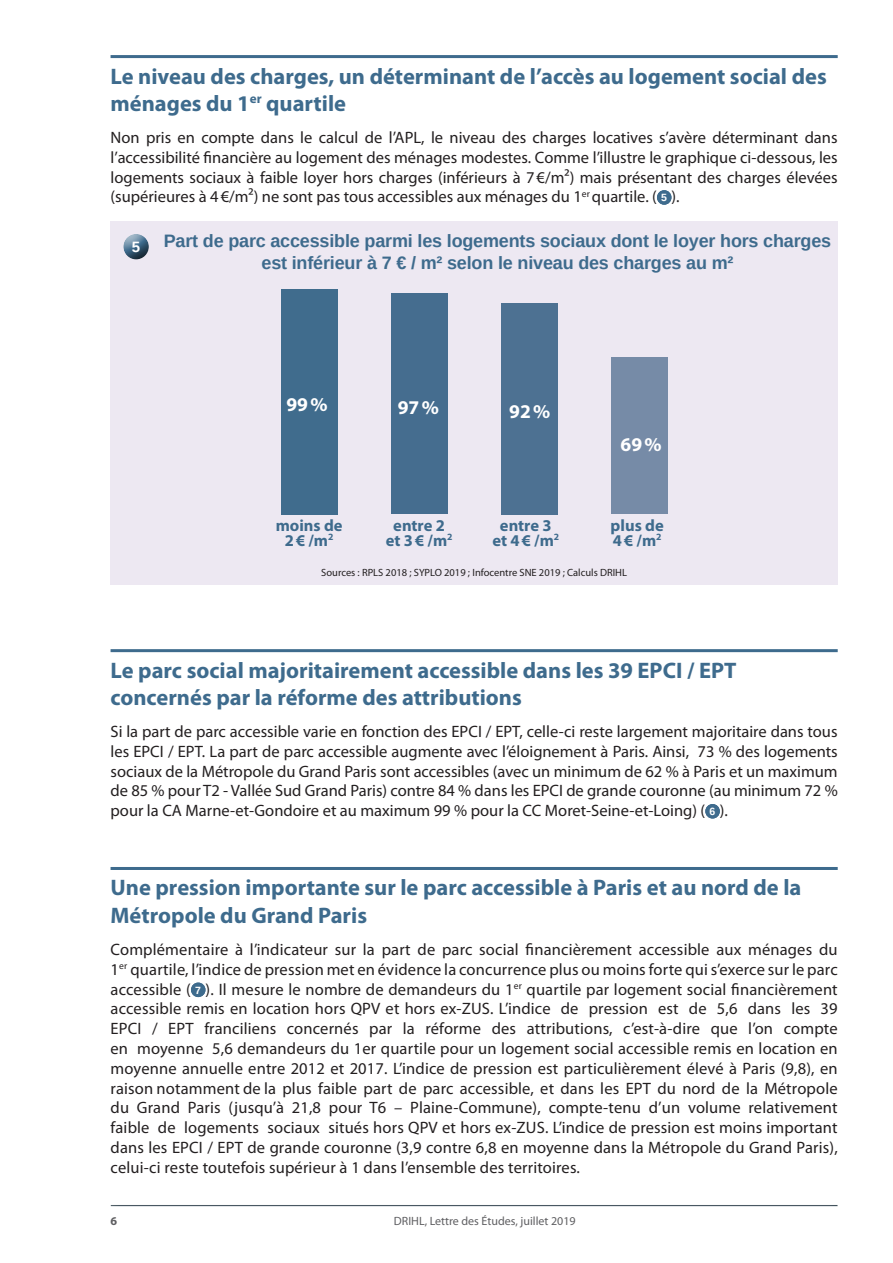
<style>
.page{position:relative;width:893px;height:1263px;background:#fff}
.page>*{position:absolute;margin:0;border:0;box-sizing:border-box;transform-origin:0 0}
.t1{font:700 22.5px/27px "Myriad Pro";color:#3e6b8d}
.chiffres{font:700 19.5px "Myriad Pro";color:#fff}
.legende{font:700 18px/21.6px "Liberation Sans";letter-spacing:-.01em;color:#3e6b8d;text-align:center}
.t2{font:16.5px/19.8px "Myriad Pro";color:#231f20;text-align:justify}
.t3{font:700 16.5px/15px "Myriad Pro";color:#3e6b8d;text-align:center}
.t4{font:700 15px "Liberation Sans";color:#fff}
.t5{font:12px "Myriad Pro";color:#5f5f62}
.t6{font:700 12px "Myriad Pro";color:#5f5f62}
.source{font:10.5px "Myriad Pro";color:#231f20}
.t7{font:700 10.5px "Liberation Sans";color:#fff}
</style>
<div class="page">
<div style="left:111px;top:222px;width:727px;height:363px;background:#ede8f2"></div>
<hr style="left:110px;top:1203px;width:730px;height:4px;background:#3e6b8d;opacity:.75">
<hr style="left:111px;top:55px;width:727px;height:3px;background:#3e6b8d">
<div style="left:657px;top:190px;width:14px;height:15px;background:#3e6b8d;border-radius:50%"></div>
<div style="left:281px;top:289px;width:57px;height:225px;background:#406c8d"></div>
<div style="left:501px;top:303px;width:57px;height:211px;background:#4d7192"></div>
<div style="left:611px;top:357px;width:56px;height:157px;background:#768ba7"></div>
<div style="left:391px;top:294px;width:57px;height:220px;background:#456d8f"></div>
<hr style="left:111px;top:649px;width:727px;height:3px;background:#3e6b8d">
<div style="left:705px;top:804px;width:15px;height:14px;background:#3e6b8d;border-radius:50%"></div>
<hr style="left:111px;top:867px;width:727px;height:3px;background:#3e6b8d">
<div style="left:191px;top:982px;width:14px;height:15px;background:#3e6b8d;border-radius:50%"></div>
<div style="left:121px;top:232px;width:29px;height:21px;background:#fff;opacity:.75"></div>
<div style="left:121px;top:235px;width:29px;height:25px;background:#231f20;opacity:.75"></div>
<p class="t1" style="left:111px;top:62px;width:718px">Le niveau des charges, un déterminant de l’accès au logement social des ménages du 1<sup>er</sup> quartile</p>
<p class="t2" style="left:111px;top:127px;width:729px">Non pris en compte dans le calcul de l’APL, le niveau des charges locatives s’avère déterminant dans l’accessibilité financière au logement des ménages modestes. Comme l’illustre le graphique ci-dessous, les logements sociaux à faible loyer hors charges (inférieurs à 7€/m²) mais présentant des charges élevées (supérieures à 4€/m²) ne sont pas tous accessibles aux ménages du 1<sup>er</sup> quartile. (</p>
<p class="t7" style="left:661px;top:190px;width:7px">5</p>
<p class="t2" style="left:671px;top:187px;width:10px">).</p>
<p class="legende" style="left:164px;top:230px;width:669px">Part de parc accessible parmi les logements sociaux dont le loyer hors charges est inférieur à 7 € / m² selon le niveau des charges au m²</p>
<p class="t4" style="left:132px;top:237px;width:10px">5</p>
<p class="chiffres" style="left:286px;top:391px;width:43px">99%</p>
<p class="chiffres" style="left:398px;top:394px;width:43px">97%</p>
<p class="chiffres" style="left:509px;top:399px;width:43px">92%</p>
<p class="chiffres" style="left:621px;top:432px;width:43px">69%</p>
<p class="t3" style="left:276px;top:517px;width:68px">moins de<br>2€ /m<sup>2</sup></p>
<p class="t3" style="left:386px;top:517px;width:68px">entre 2 et 3€ /m<sup>2</sup></p>
<p class="t3" style="left:492px;top:517px;width:68px">entre 3 et 4€ /m<sup>2</sup></p>
<p class="t3" style="left:611px;top:517px;width:55px;text-align:left">plus de<br>4€ /m<sup>2</sup></p>
<p class="source" style="left:321px;top:566px;width:307px">Sources : RPLS 2018 ; SYPLO 2019 ; Infocentre SNE 2019 ; Calculs DRIHL</p>
<p class="t1" style="left:111px;top:656px;width:627px">Le parc social majoritairement accessible dans les 39 EPCI / EPT concernés par la réforme des attributions</p>
<p class="t2" style="left:111px;top:721px;width:729px">Si la part de parc accessible varie en fonction des EPCI / EPT, celle-ci reste largement majoritaire dans tous les EPCI / EPT. La part de parc accessible augmente avec l’éloignement à Paris. Ainsi, 73 % des logements sociaux de la Métropole du Grand Paris sont accessibles (avec un minimum de 62 % à Paris et un maximum de 85 % pour T2 - Vallée Sud Grand Paris) contre 84 % dans les EPCI de grande couronne (au minimum 72 % pour la CA Marne-et-Gondoire et au maximum 99 % pour la CC Moret-Seine-et-Loing) (</p>
<p class="t7" style="left:710px;top:804px;width:7px">6</p>
<p class="t2" style="left:720px;top:800px;width:10px">).</p>
<p class="t1" style="left:111px;top:874px;width:692px">Une pression importante sur le parc accessible à Paris et au nord de la<br>Métropole du Grand Paris</p>
<p class="t2" style="left:111px;top:939px;width:729px">Complémentaire à l’indicateur sur la part de parc social financièrement accessible aux ménages du 1<sup>er</sup> quartile, l’indice de pression met en évidence la concurrence plus ou moins forte qui s’exerce sur le parc accessible (</p>
<p class="t2" style="left:111px;top:979px;width:729px;text-indent:95px">). Il mesure le nombre de demandeurs du 1<sup>er</sup> quartile par logement social financièrement accessible remis en location hors QPV et hors ex-ZUS. L’indice de pression est de 5,6 dans les 39<br>EPCI / EPT franciliens concernés par la réforme des attributions, c’est-à-dire que l’on compte en moyenne 5,6 demandeurs du 1er quartile pour un logement social accessible remis en location en moyenne annuelle entre 2012 et 2017. L’indice de pression est particulièrement élevé à Paris (9,8), en raison notamment de la plus faible part de parc accessible, et dans les EPT du nord de la Métropole du Grand Paris (jusqu’à 21,8 pour T6 – Plaine-Commune), compte-tenu d’un volume relativement faible de logements sociaux situés hors QPV et hors ex-ZUS. L’indice de pression est moins important dans les EPCI / EPT de grande couronne (3,9 contre 6,8 en moyenne dans la Métropole du Grand Paris), celui-ci reste toutefois supérieur à 1 dans l’ensemble des territoires.</p>
<p class="t7" style="left:195px;top:983px;width:7px">7</p>
<p class="t6" style="left:111px;top:1213px;width:8px">6</p>
<p class="t5" style="left:394px;top:1213px;width:183px">DRIHL, Lettre des Études, juillet 2019</p>
</div>
